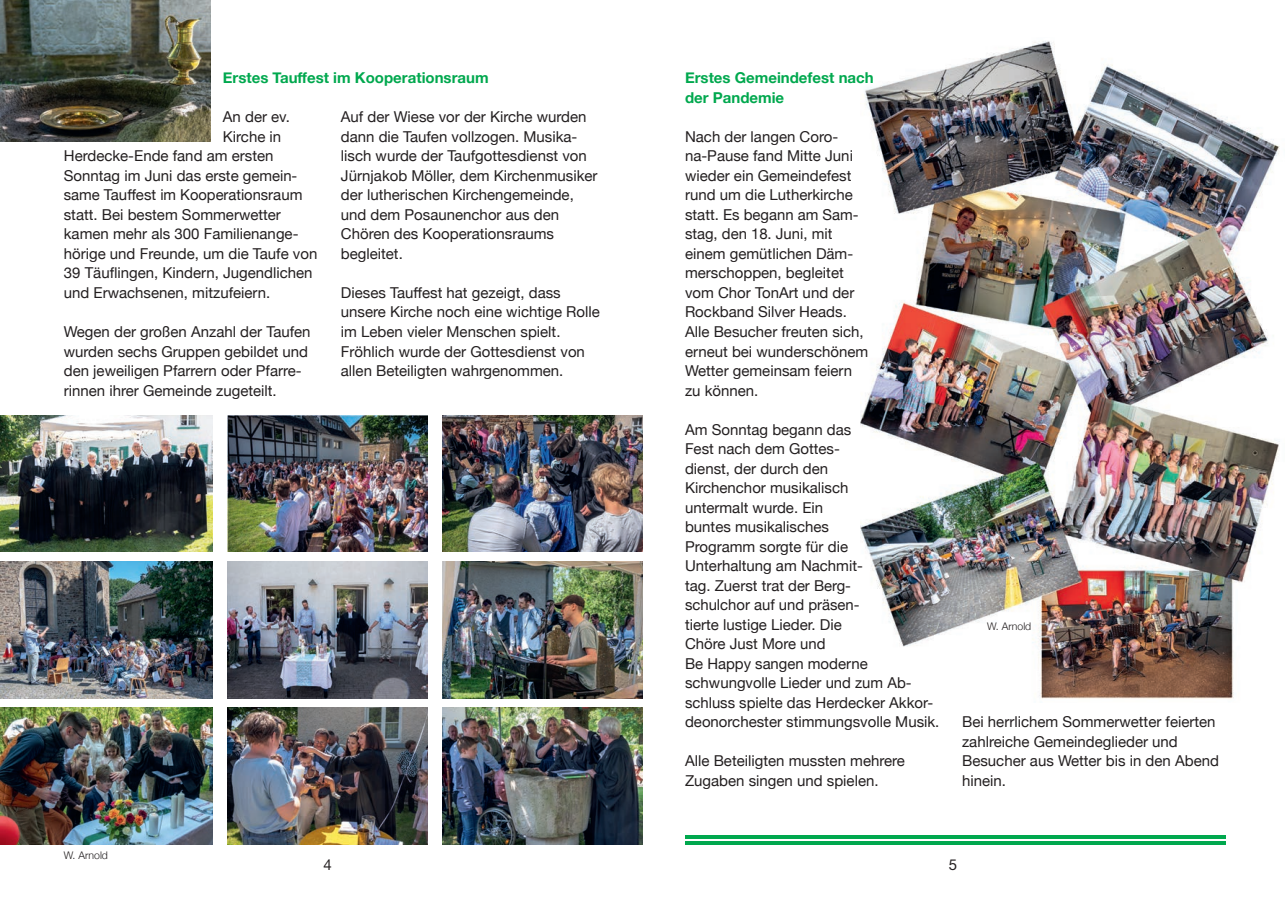
<style>
.page{position:relative;width:1285px;height:919px;background:#fff}
.page>*{position:absolute;margin:0;border:0;box-sizing:border-box;transform-origin:0 0}
.t1{font:15px/19.5px "Helvetica Neue";color:#231f20}
.t2{font:700 15px/19.5px "Helvetica Neue";color:#00a84e}
.t3{font:15px "Helvetica Neue LT Std";color:#231f20}
.t4{font:300 10.5px "Helvetica Neue";color:#231f20}
</style>
<div class="page">
<img style="left:860px;top:41px;width:420px;height:658px">
<img style="left:0;top:0;width:210px;height:142px">
<img style="left:0;top:415px;width:213px;height:136px">
<img style="left:0;top:561px;width:213px;height:137px">
<img style="left:0;top:707px;width:213px;height:137px">
<img style="left:227px;top:415px;width:200px;height:136px">
<img style="left:227px;top:561px;width:200px;height:137px">
<img style="left:442px;top:415px;width:200px;height:136px">
<img style="left:442px;top:561px;width:200px;height:137px">
<img style="left:442px;top:707px;width:200px;height:137px">
<img style="left:227px;top:707px;width:200px;height:137px">
<hr style="left:685px;top:835px;width:540px;height:3px;background:#00a84e">
<hr style="left:685px;top:841px;width:540px;height:3px;background:#00a84e">
<p class="t2" style="left:223px;top:69px;width:267px">Erstes Tauffest im Kooperationsraum</p>
<p class="t1" style="left:223px;top:108px;width:68px">An der ev.</p>
<p class="t1" style="left:223px;top:128px;width:60px">Kirche in</p>
<p class="t1" style="left:64px;top:147px;width:211px">Herdecke-Ende fand am ersten</p>
<p class="t1" style="left:64px;top:167px;width:235px">Sonntag im Juni das erste gemein-</p>
<p class="t1" style="left:64px;top:186px;width:240px">same Tauffest im Kooperationsraum</p>
<p class="t1" style="left:64px;top:206px;width:218px">statt. Bei bestem Sommerwetter</p>
<p class="t1" style="left:64px;top:225px;width:236px">kamen mehr als 300 Familienange-</p>
<p class="t1" style="left:64px;top:245px;width:255px">hörige und Freunde, um die Taufe von</p>
<p class="t1" style="left:64px;top:264px;width:250px">39 Täuflingen, Kindern, Jugendlichen</p>
<p class="t1" style="left:64px;top:284px;width:208px">und Erwachsenen, mitzufeiern.</p>
<p class="t1" style="left:64px;top:323px;width:248px">Wegen der großen Anzahl der Taufen wurden sechs Gruppen gebildet und den jeweiligen Pfarrern oder Pfarre&shy;rinnen ihrer Gemeinde zugeteilt.</p>
<p class="t1" style="left:341px;top:108px;width:258px">Auf der Wiese vor der Kirche wurden dann die Taufen vollzogen. Musika&shy;lisch wurde der Taufgottesdienst von<br>Jürnjakob Möller, dem Kirchenmusiker der lutherischen Kirchengemeinde, und dem Posaunenchor aus den<br>Chören des Kooperationsraums begleitet.</p>
<p class="t1" style="left:341px;top:284px;width:260px">Dieses Tauffest hat gezeigt, dass unsere Kirche noch eine wichtige Rolle im Leben vieler Menschen spielt.<br>Fröhlich wurde der Gottesdienst von allen Beteiligten wahrgenommen.</p>
<p class="t2" style="left:685px;top:69px;width:190px">Erstes Gemeindefest nach der Pandemie</p>
<p class="t1" style="left:685px;top:128px;width:185px">Nach der langen Coro&shy;na-Pause fand Mitte Juni wieder ein Gemeindefest rund um die Lutherkirche statt. Es begann am Sam&shy;stag, den 18. Juni, mit einem gemütlichen Däm&shy;merschoppen, begleitet vom Chor TonArt und der<br>Rockband Silver Heads.<br>Alle Besucher freuten sich, erneut bei wunderschönem<br>Wetter gemeinsam feiern zu können.</p>
<p class="t1" style="left:685px;top:420px;width:256px">Am Sonntag begann das<br>Fest nach dem Gottes-<br>dienst, der durch den<br>Kirchenchor musikalisch<br>untermalt wurde. Ein<br>buntes musikalisches<br>Programm sorgte für die<br>Unterhaltung am Nachmit-<br>tag. Zuerst trat der Berg-<br>schulchor auf und präsen-<br>tierte lustige Lieder. Die<br>Chöre Just More und<br>Be Happy sangen moderne schwungvolle Lieder und zum Ab&shy;schluss spielte das Herdecker Akkor&shy;deonorchester stimmungsvolle Musik.</p>
<p class="t1" style="left:685px;top:752px;width:221px">Alle Beteiligten mussten mehrere<br>Zugaben singen und spielen.</p>
<p class="t4" style="left:986px;top:617px;width:46px">W. Arnold</p>
<p class="t1" style="left:961px;top:713px;width:258px">Bei herrlichem Sommerwetter feierten zahlreiche Gemeindeglieder und<br>Besucher aus Wetter bis in den Abend hinein.</p>
<p class="t4" style="left:64px;top:847px;width:46px">W. Arnold</p>
<p class="t3" style="left:323px;top:855px;width:10px">4</p>
<p class="t3" style="left:948px;top:855px;width:10px">5</p>
</div>
